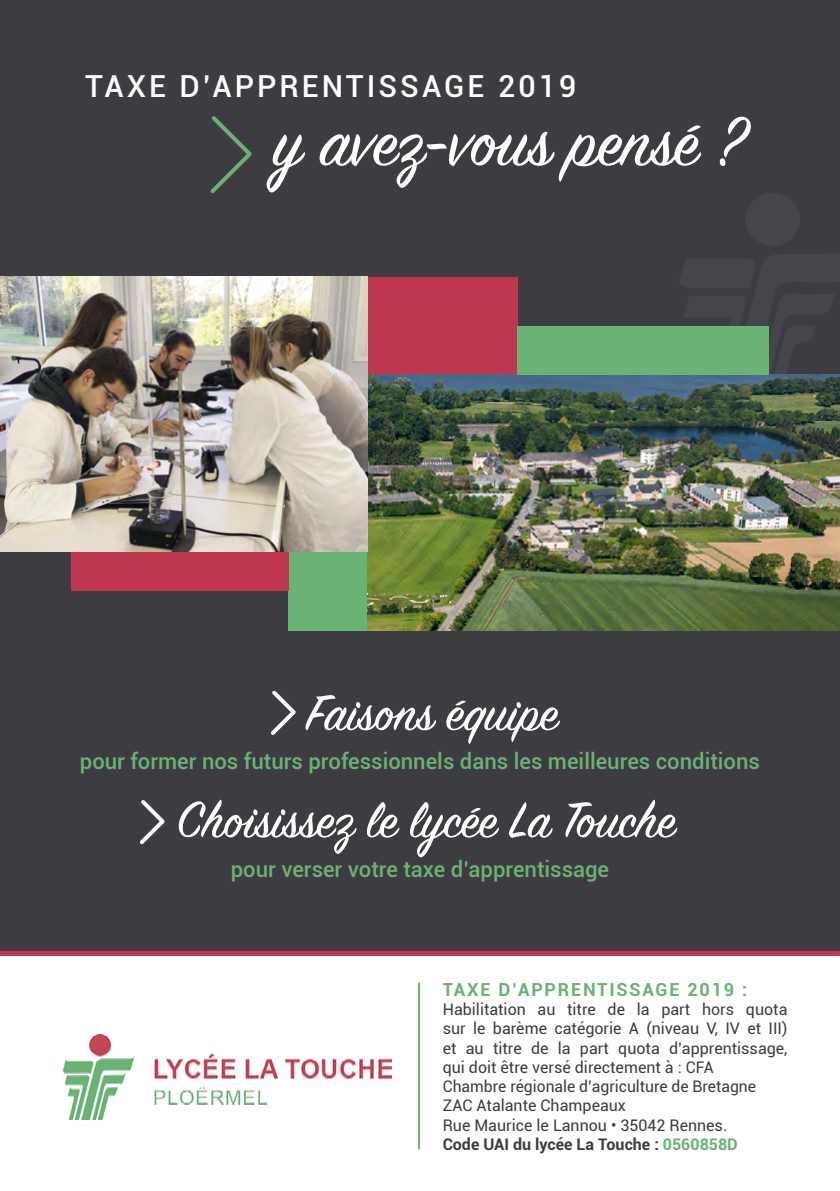
<style>
.page{position:relative;width:840px;height:1191px;background:#fff}
.page>*{position:absolute;margin:0;border:0;box-sizing:border-box;transform-origin:0 0}
.t1{font:76px "Sign Painter House Script";color:#fff}
.t2{font:56px "Sign Painter House Script";color:#fff}
.t3{font:500 30.4px "Roboto";letter-spacing:.1em;color:#fff}
.t4{font:500 22px "Roboto";color:#6ab374}
.t5{font:700 18px "Roboto";letter-spacing:.1em;color:#6ab374}
.t6{font:16px/19.2px "Roboto";color:#3d3d41}
.s1{font-weight:700}
.s2{font-weight:700;color:#6ab374}
</style>
<div class="page">
<div style="left:0;top:0;width:839px;height:1191px;background:#3d3d41"></div>
<svg style="left:768px;top:326px;width:71px;height:49px"></svg>
<div style="left:0;top:956px;width:839px;height:235px;background:#fff"></div>
<svg style="left:210px;top:116px;width:42px;height:77px"></svg>
<div style="left:288px;top:551px;width:79px;height:80px;background:#6ab374"></div>
<div style="left:367px;top:277px;width:150px;height:97px;background:#be374f"></div>
<div style="left:71px;top:551px;width:217px;height:40px;background:#be374f"></div>
<img style="left:367px;top:375px;width:472px;height:256px">
<img style="left:0;top:277px;width:367px;height:274px">
<div style="left:517px;top:326px;width:251px;height:49px;background:#6ab374"></div>
<svg style="left:271px;top:690px;width:25px;height:45px"></svg>
<svg style="left:139px;top:800px;width:26px;height:45px"></svg>
<img style="left:63px;top:1035px;width:329px;height:84px">
<hr style="left:418px;top:982px;width:2px;height:167px;background:#6ab374">
<div style="left:0;top:951px;width:839px;height:5px;background:#be374f"></div>
<h3 class="t3" style="left:85px;top:64px;width:492px">TAXE D’APPRENTISSAGE 2019</h3>
<h1 class="t1" style="left:274px;top:95px;width:471px">y avez-vous pensé ?</h1>
<h2 class="t2" style="left:306px;top:678px;width:253px">Faisons équipe</h2>
<h3 class="t4" style="left:80px;top:746px;width:681px">pour former nos futurs professionnels dans les meilleures conditions</h3>
<h2 class="t2" style="left:177px;top:785px;width:499px">Choisissez le lycée La Touche</h2>
<h3 class="t4" style="left:231px;top:853px;width:379px">pour verser votre taxe d’apprentissage</h3>
<p class="t5" style="left:442px;top:977px;width:306px">TAXE D’APPRENTISSAGE 2019 :</p>
<p class="t6" style="left:442px;top:999px;width:346px">Habilitation au titre de la part hors quota sur le barème catégorie A (niveau V, IV et III) et au titre de la part quota d’apprentissage, qui doit être versé directement à : CFA<br>Chambre régionale d’agriculture de Bretagne ZAC Atalante Champeaux<br>Rue Maurice le Lannou • 35042 Rennes.<br><span class="s1">Code UAI du lycée La Touche :</span> <span class="s2">0560858D</span></p>
</div>
